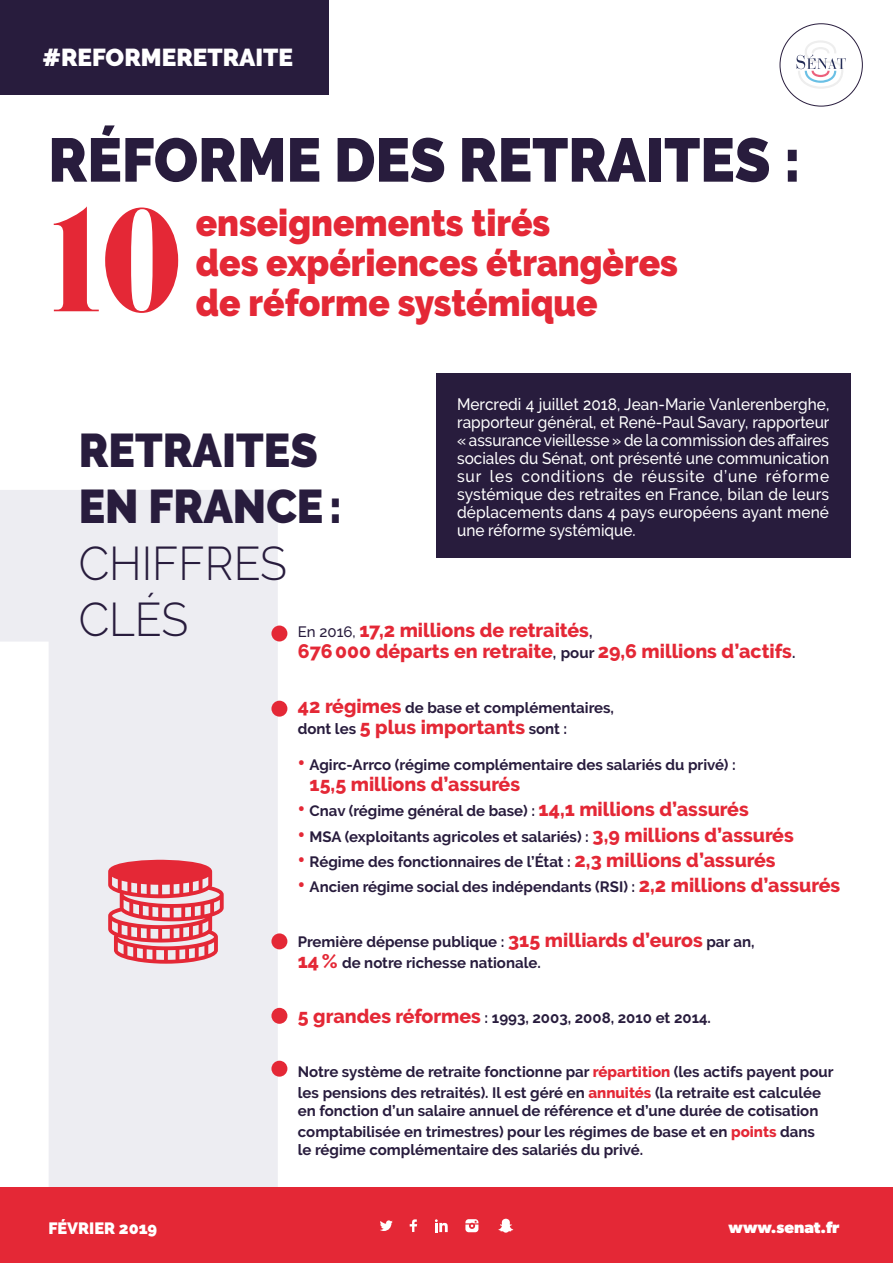
<style>
.page{position:relative;width:893px;height:1263px;background:#fff}
.page>*{position:absolute;margin:0;border:0;box-sizing:border-box;transform-origin:0 0}
.t1{font:127.8px "Eloquent JF Pro";color:#e42836;scale:.94 1}
.t2{font:900 61.5px "Raleway";color:#281c3d;scale:.94 1}
.t3{font:900 47.1px/56.6px "Raleway";color:#281c3d;scale:.94 1}
.t4{font:300 47.1px/56.6px "Raleway";color:#281c3d;scale:.94 1}
.t5{font:900 37.5px/39.8px "Raleway";color:#e42836;scale:.94 1}
.t6{font:900 24.45px "Raleway";color:#fff}
.t7{font:800 19.5px/21px "Raleway";color:#e42836}
.t8{font:500 16.5px/18px "Raleway";color:#fff;text-align:justify;scale:.93 1}
.t9{font:700 16.35px "Gibson";color:#fff}
.t10{font:900 16.35px "Raleway";color:#fff}
.t11{font:700 15px/21px "Raleway";color:#281c3d}
.s1{font-weight:500;font-size:15px;color:#281c3d}
.s2{font-weight:700;font-size:15px;color:#281c3d}
.s3{font-weight:800;font-size:19.5px;color:#e42836}
.s4{font-weight:800;font-size:21px;color:#e42836}
.s5{font-weight:800;color:#e42836}
</style>
<div class="page">
<div style="left:436px;top:373px;width:414px;height:184px;background:#281c3d"></div>
<svg style="left:0;top:490px;width:278px;height:698px;background:#efeff3"></svg>
<div style="left:0;top:0;width:329px;height:94px;background:#281c3d"></div>
<div style="left:0;top:1188px;width:893px;height:75px;background:#e42836"></div>
<svg style="left:380px;top:1220px;width:13px;height:11px"></svg>
<svg style="left:410px;top:1219px;width:7px;height:13px"></svg>
<svg style="left:435px;top:1219px;width:13px;height:13px"></svg>
<svg style="left:465px;top:1219px;width:13px;height:13px"></svg>
<svg style="left:498px;top:1219px;width:15px;height:14px"></svg>
<div style="left:780px;top:23px;width:83px;height:83px;background:#fff;border:1px solid #281c3d;border-radius:50%"></div>
<svg style="left:797px;top:40px;width:49px;height:49px"></svg>
<div style="left:271px;top:625px;width:16px;height:16px;background:#e42836;border-radius:50%"></div>
<div style="left:271px;top:701px;width:16px;height:16px;background:#e42836;border-radius:50%"></div>
<div style="left:271px;top:933px;width:16px;height:16px;background:#e42836;border-radius:50%"></div>
<div style="left:271px;top:1008px;width:16px;height:16px;background:#e42836;border-radius:50%"></div>
<div style="left:271px;top:1061px;width:16px;height:16px;background:#e42836;border-radius:50%"></div>
<svg style="left:108px;top:860px;width:116px;height:104px;background:#e77f89"></svg>
<h3 class="t6" style="left:43px;top:43px;width:252px">#REFORMERETRAITE</h3>
<h2 class="t2" style="left:48px;top:124px;width:802px">RÉFORME DES RETRAITES :</h2>
<h1 class="t1" style="left:48px;top:192px;width:143px">10</h1>
<h3 class="t5" style="left:196px;top:203px;width:514px">enseignements tirés<br>des expériences étrangères</h3>
<h3 class="t5" style="left:196px;top:283px;width:429px">de réforme systémique</h3>
<p class="t8" style="left:457px;top:395px;width:402px">Mercredi 4 juillet 2018, Jean-Marie Vanlerenberghe, rapporteur général, et René-Paul Savary, rapporteur « assurance vieillesse » de la commission des affaires sociales du Sénat, ont présenté une communication sur les conditions de réussite d’une réforme systémique des retraites en France, bilan de leurs déplacements dans 4 pays européens ayant mené une réforme systémique.</p>
<h3 class="t3" style="left:79px;top:422px;width:282px">RETRAITES<br>EN FRANCE:</h3>
<h3 class="t4" style="left:79px;top:535px;width:223px">CHIFFRES<br>CLÉS</h3>
<h3 class="t7" style="left:298px;top:620px;width:499px"><span class="s1">En 2016,</span> 17,2 millions de retraités<span class="s2">,<br></span>676000 départs en retraite<span class="s2">, pour</span> 29,6 millions d’actifs<span class="s2">.</span></h3>
<p class="t11" style="left:298px;top:697px;width:318px"><span class="s3">42 régimes</span> de base et complémentaires,</p>
<h3 class="t7" style="left:298px;top:717px;width:271px"><span class="s2">dont les</span> 5 plus importants <span class="s2">sont :</span></h3>
<p class="t11" style="left:298px;top:754px;width:440px"><span class="s4">•</span> Agirc-Arrco (régime complémentaire des salariés du privé) :</p>
<h3 class="t7" style="left:310px;top:774px;width:212px">15,5 millions d’assurés</h3>
<p class="t11" style="left:298px;top:801px;width:452px"><span class="s4">•</span> Cnav (régime général de base) : <span class="s3">14,1 millions d’assurés</span></p>
<p class="t11" style="left:298px;top:826px;width:497px"><span class="s4">•</span> MSA (exploitants agricoles et salariés) : <span class="s3">3,9 millions d’assurés</span></p>
<p class="t11" style="left:298px;top:851px;width:479px"><span class="s4">•</span> Régime des fonctionnaires de l’État : <span class="s3">2,3 millions d’assurés</span></p>
<p class="t11" style="left:298px;top:876px;width:544px"><span class="s4">•</span> Ancien régime social des indépendants (RSI) : <span class="s3">2,2 millions d’assurés</span></p>
<p class="t11" style="left:298px;top:931px;width:458px">Première dépense publique : <span class="s3">315 milliards d’euros</span> par an,<br><span class="s3">14%</span> de notre richesse nationale.</p>
<p class="t11" style="left:298px;top:1007px;width:415px"><span class="s3">5 grandes réformes</span> : 1993, 2003, 2008, 2010 et 2014.</p>
<p class="t11" style="left:298px;top:1062px;width:537px">Notre système de retraite fonctionne par <span class="s5">répartition</span> (les actifs payent pour les pensions des retraités). Il est géré en <span class="s5">annuités</span> (la retraite est calculée</p>
<p class="t11" style="left:298px;top:1101px;width:522px">en fonction d’un salaire annuel de référence et d’une durée de cotisation comptabilisée en trimestres) pour les régimes de base et en <span class="s5">points</span> dans</p>
<p class="t11" style="left:298px;top:1140px;width:347px">le régime complémentaire des salariés du privé.</p>
<p class="t10" style="left:48px;top:1218px;width:110px">FÉVRIER 2019</p>
<p class="t9" style="left:729px;top:1218px;width:112px">www.senat.fr</p>
</div>
